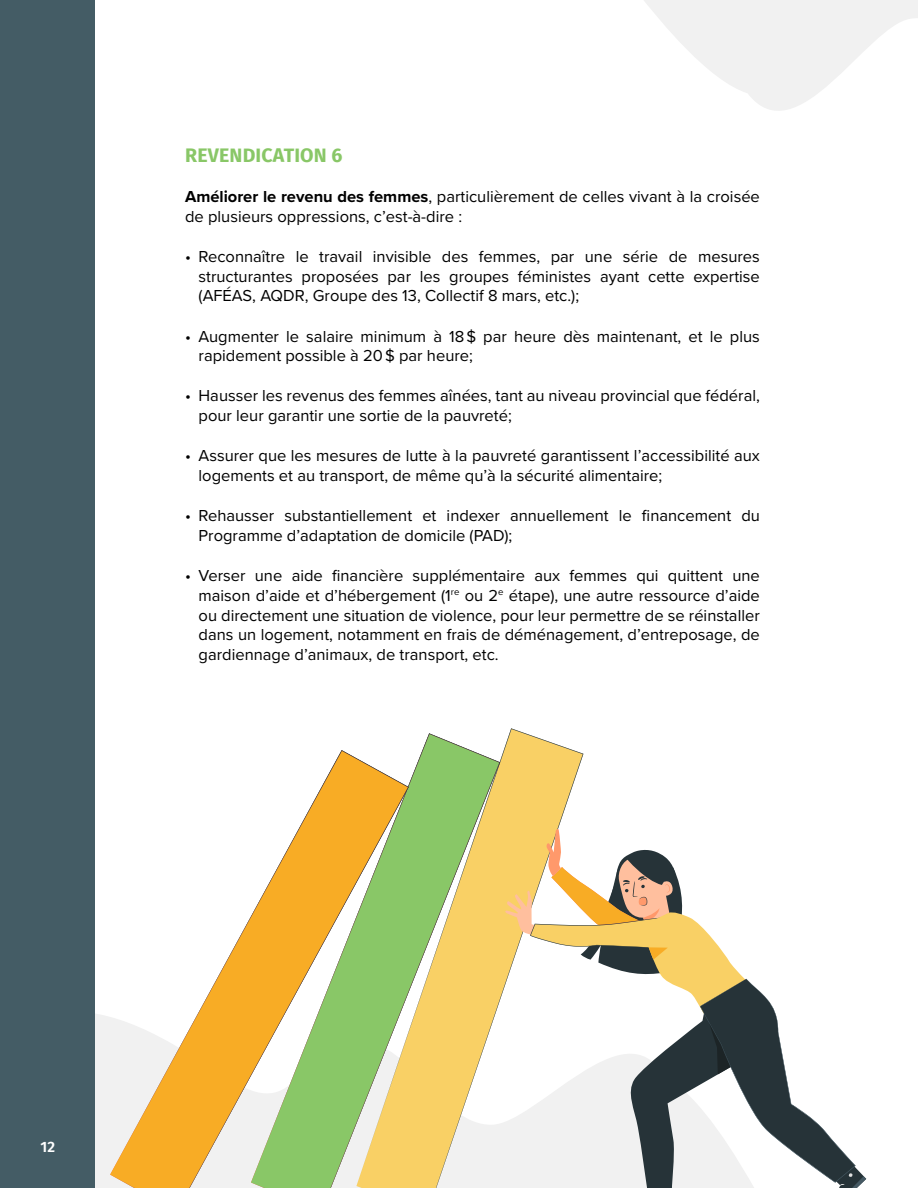
<style>
.page{position:relative;width:918px;height:1188px;background:#fff}
.page>*{position:absolute;margin:0;border:0;box-sizing:border-box;transform-origin:0 0}
.t1{font:700 19.5px "Fira Sans";letter-spacing:.01em;color:#89c767}
.t2{font:16.5px/19.8px "Proxima Nova";color:#000}
.t3{font:600 15px "Fira Sans";color:#fff}
.s1{font-weight:700}
</style>
<div class="page">
<svg style="left:644px;top:0;width:274px;height:111px;fill:#f1f1f1"></svg>
<svg style="left:94px;top:1005px;width:16px;height:183px;fill:#f1f1f1"></svg>
<div style="left:0;top:0;width:94px;height:1188px;background:#445c65"></div>
<svg style="left:500px;top:728px;width:84px;height:460px;fill:#f9d065"></svg>
<svg style="left:409px;top:734px;width:91px;height:454px;fill:#f9d065"></svg>
<svg style="left:110px;top:750px;width:298px;height:438px"></svg>
<svg style="left:504px;top:829px;width:362px;height:359px"></svg>
<p class="t1" style="left:185px;top:139px;width:159px">REVENDICATION 6</p>
<p class="t2" style="left:185px;top:186px;width:576px"><span class="s1">Améliorer le revenu des femmes</span>, particulièrement de celles vivant à la croisée de plusieurs oppressions, c’est-à-dire :</p>
<p class="t2" style="left:199px;top:246px;width:563px;text-align:justify;text-indent:-13px">• Reconnaître le travail invisible des femmes, par une série de mesures structurantes proposées par les groupes féministes ayant cette expertise (AFÉAS, AQDR, Groupe des 13, Collectif 8 mars, etc.);</p>
<p class="t2" style="left:199px;top:325px;width:563px;text-indent:-13px">• Augmenter le salaire minimum à 18 $ par heure dès maintenant, et le plus rapidement possible à 20 $ par heure;</p>
<p class="t2" style="left:199px;top:385px;width:563px;text-indent:-13px">• Hausser les revenus des femmes aînées, tant au niveau provincial que fédéral, pour leur garantir une sortie de la pauvreté;</p>
<p class="t2" style="left:199px;top:445px;width:563px;text-indent:-13px">• Assurer que les mesures de lutte à la pauvreté garantissent l’accessibilité aux logements et au transport, de même qu’à la sécurité alimentaire;</p>
<p class="t2" style="left:199px;top:505px;width:563px;text-indent:-13px">• Rehausser substantiellement et indexer annuellement le financement du<br>Programme d’adaptation de domicile (PAD);</p>
<p class="t2" style="left:199px;top:565px;width:563px;text-align:justify;text-indent:-13px">• Verser une aide financière supplémentaire aux femmes qui quittent une maison d’aide et d’hébergement (1<sup>re</sup> ou 2<sup>e</sup> étape), une autre ressource d’aide ou directement une situation de violence, pour leur permettre de se réinstaller dans un logement, notamment en frais de déménagement, d’entreposage, de gardiennage d’animaux, de transport, etc.</p>
<p class="t3" style="left:41px;top:1134px;width:16px">12</p>
</div>
